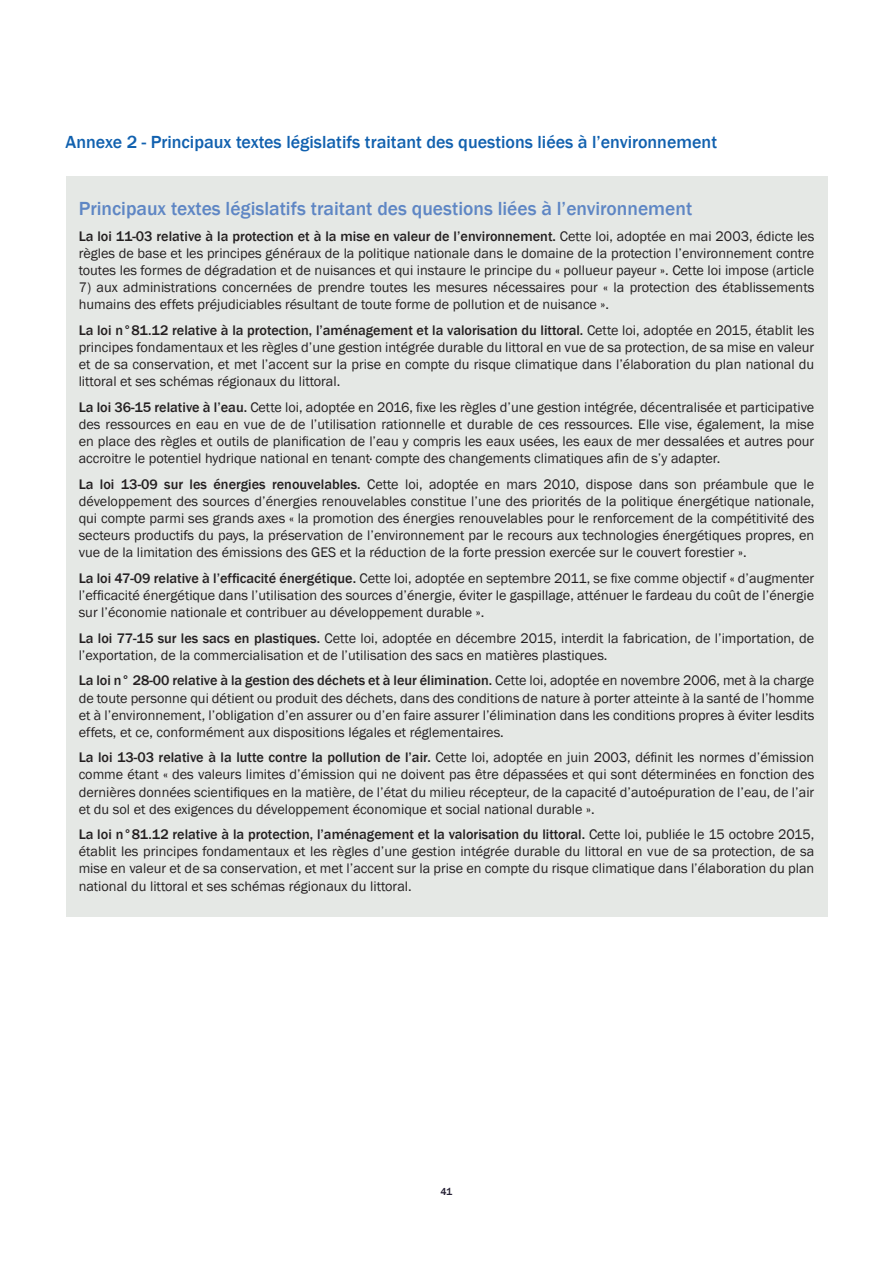
<style>
.page{position:relative;width:893px;height:1263px;background:#fff}
.page>*{position:absolute;margin:0;border:0;box-sizing:border-box;transform-origin:0 0}
.Titre_box{font:500 19.5px "Franklin Gothic";color:#5e86c4}
.S_T__1_1{font:500 18px "Franklin Gothic";color:#1161af}
.Titre_box-2{font:14.25px/17.1px "Franklin Gothic";color:#231f20;text-align:justify}
.t1{font:500 10.5px "Franklin Gothic";color:#231e32}
.s1{font-weight:500}
</style>
<div class="page">
<div style="left:66px;top:176px;width:761px;height:740px;background:#e5e8e5"></div>
<p class="S_T__1_1" style="left:66px;top:130px;width:653px">Annexe 2 - Principaux textes législatifs traitant des questions liées à l’environnement</p>
<p class="Titre_box" style="left:79px;top:197px;width:615px">Principaux textes législatifs traitant des questions liées à l’environnement</p>
<p class="Titre_box-2" style="left:79px;top:228px;width:737px"><span class="s1">La loi 11-03 relative à la protection et à la mise en valeur de l’environnement.</span> Cette loi, adoptée en mai 2003, édicte les règles de base et les principes généraux de la politique nationale dans le domaine de la protection l’environnement contre toutes les formes de dégradation et de nuisances et qui instaure le principe du « pollueur payeur ». Cette loi impose (article</p>
<p class="Titre_box-2" style="left:79px;top:279px;width:737px">7) aux administrations concernées de prendre toutes les mesures nécessaires pour « la protection des établissements humains des effets préjudiciables résultant de toute forme de pollution et de nuisance ».</p>
<p class="Titre_box-2" style="left:79px;top:322px;width:737px"><span class="s1">La loi n°81.12 relative à la protection, l’aménagement et la valorisation du littoral.</span> Cette loi, adoptée en 2015, établit les principes fondamentaux et les règles d’une gestion intégrée durable du littoral en vue de sa protection, de sa mise en valeur et de sa conservation, et met l’accent sur la prise en compte du risque climatique dans l’élaboration du plan national du littoral et ses schémas régionaux du littoral.</p>
<p class="Titre_box-2" style="left:79px;top:399px;width:737px"><span class="s1">La loi 36-15 relative à l’eau.</span> Cette loi, adoptée en 2016, fixe les règles d’une gestion intégrée, décentralisée et participative des ressources en eau en vue de de l’utilisation rationnelle et durable de ces ressources. Elle vise, également, la mise en place des règles et outils de planification de l’eau y compris les eaux usées, les eaux de mer dessalées et autres pour accroitre le potentiel hydrique national en tenant· compte des changements climatiques afin de s’y adapter.</p>
<p class="Titre_box-2" style="left:79px;top:476px;width:737px"><span class="s1">La loi 13-09 sur les énergies renouvelables.</span> Cette loi, adoptée en mars 2010, dispose dans son préambule que le développement des sources d’énergies renouvelables constitue l’une des priorités de la politique énergétique nationale, qui compte parmi ses grands axes « la promotion des énergies renouvelables pour le renforcement de la compétitivité des secteurs productifs du pays, la préservation de l’environnement par le recours aux technologies énergétiques propres, en vue de la limitation des émissions des GES et la réduction de la forte pression exercée sur le couvert forestier ».</p>
<p class="Titre_box-2" style="left:79px;top:570px;width:737px"><span class="s1">La loi 47-09 relative à l’efficacité énergétique.</span> Cette loi, adoptée en septembre 2011, se fixe comme objectif « d’augmenter l’efficacité énergétique dans l’utilisation des sources d’énergie, éviter le gaspillage, atténuer le fardeau du coût de l’énergie sur l’économie nationale et contribuer au développement durable ».</p>
<p class="Titre_box-2" style="left:79px;top:630px;width:737px"><span class="s1">La loi 77-15 sur les sacs en plastiques.</span> Cette loi, adoptée en décembre 2015, interdit la fabrication, de l’importation, de l’exportation, de la commercialisation et de l’utilisation des sacs en matières plastiques.</p>
<p class="Titre_box-2" style="left:79px;top:672px;width:737px"><span class="s1">La loi n° 28-00 relative à la gestion des déchets et à leur élimination.</span> Cette loi, adoptée en novembre 2006, met à la charge de toute personne qui détient ou produit des déchets, dans des conditions de nature à porter atteinte à la santé de l’homme et à l’environnement, l’obligation d’en assurer ou d’en faire assurer l’élimination dans les conditions propres à éviter lesdits effets, et ce, conformément aux dispositions légales et réglementaires.</p>
<p class="Titre_box-2" style="left:79px;top:749px;width:737px"><span class="s1">La loi 13-03 relative à la lutte contre la pollution de l’air.</span> Cette loi, adoptée en juin 2003, définit les normes d’émission comme étant « des valeurs limites d’émission qui ne doivent pas être dépassées et qui sont déterminées en fonction des dernières données scientifiques en la matière, de l’état du milieu récepteur, de la capacité d’autoépuration de l’eau, de l’air et du sol et des exigences du développement économique et social national durable ».</p>
<p class="Titre_box-2" style="left:79px;top:826px;width:737px"><span class="s1">La loi n°81.12 relative à la protection, l’aménagement et la valorisation du littoral.</span> Cette loi, publiée le 15 octobre 2015, établit les principes fondamentaux et les règles d’une gestion intégrée durable du littoral en vue de sa protection, de sa mise en valeur et de sa conservation, et met l’accent sur la prise en compte du risque climatique dans l’élaboration du plan national du littoral et ses schémas régionaux du littoral.</p>
<p class="t1" style="left:440px;top:1185px;width:13px">41</p>
</div>
